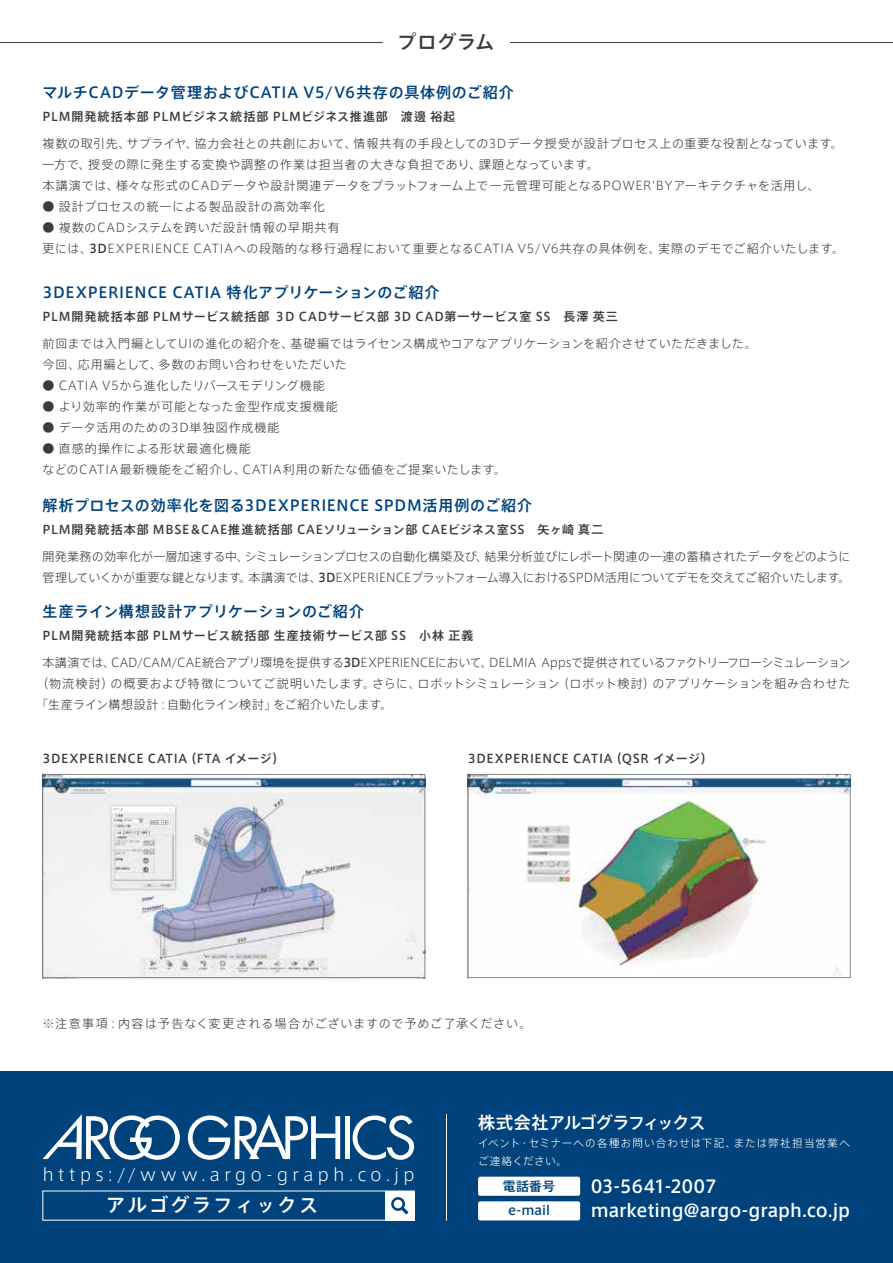
<style>
.page{position:relative;width:893px;height:1263px;background:#fff}
.page>*{position:absolute;margin:0;border:0;box-sizing:border-box;transform-origin:0 0}
.t1{font:500 19.2px "Axis Std";letter-spacing:.12em;color:#fff}
.t2{font:500 19.2px "Axis Std";letter-spacing:.04em;color:#3e3a39}
.t3{font:500 17.55px/23.9px "Axis Std";letter-spacing:-.005em;color:#fff}
.t4{font:500 17.1px "Axis Std";letter-spacing:-.075em;color:#fff}
.t5{font:300 16.95px "Axis Std";letter-spacing:.24em;color:#fff}
.t6{font:500 15px "Axis Std";letter-spacing:.045em;color:#00437c}
.t7{font:500 15px "Axis Std";letter-spacing:.02em;color:#00437c}
.t8{font:500 12.75px/24.3px "Axis Std";letter-spacing:.02em;color:#00437c;text-align:center}
.t9{font:300 12px/21px "Axis Std";letter-spacing:.04em;color:#3e3a39}
.t10{font:500 12px "Axis Std";letter-spacing:.06em;color:#3e3a39}
.t11{font:300 12px/21px "Axis Std";letter-spacing:-.01em;color:#3e3a39}
.t12{font:300 12px/21px "Axis Std";letter-spacing:.065em;color:#3e3a39}
.t13{font:300 12px "Axis Std";letter-spacing:.08em;color:#3e3a39}
.t14{font:300 12px/21px "Axis Std";letter-spacing:.075em;color:#3e3a39}
.t15{font:300 12px "Axis Std";letter-spacing:.06em;color:#3e3a39}
.t16{font:300 12px "Axis Std";letter-spacing:.02em;color:#3e3a39}
.t17{font:300 10.65px/18px "Axis Std";letter-spacing:.09em;color:#fff}
.s1{font-weight:500}
</style>
<div class="page">
<hr style="left:0;top:42px;width:383px;height:1px;background:#3e3a39">
<hr style="left:510px;top:42px;width:383px;height:1px;background:#3e3a39">
<div style="left:0;top:1071px;width:893px;height:192px;background:#00437c"></div>
<svg style="left:43px;top:1114px;width:137px;height:46px"></svg>
<svg style="left:188px;top:1114px;width:152px;height:46px"></svg>
<div style="left:345px;top:1116px;width:5px;height:43px;background:#fff"></div>
<svg style="left:353px;top:1115px;width:61px;height:45px"></svg>
<div style="left:478px;top:1177px;width:102px;height:19px;background:#fff;border-radius:2px"></div>
<div style="left:478px;top:1201px;width:102px;height:19px;background:#fff;border-radius:2px"></div>
<div style="left:385px;top:1191px;width:29px;height:29px;background:#fff"></div>
<svg style="left:391px;top:1197px;width:18px;height:17px"></svg>
<hr style="left:446px;top:1114px;width:1px;height:106px;background:#fff">
<svg style="left:43px;top:774px;width:382px;height:204px;fill:#f0f1f1"></svg>
<img style="left:468px;top:774px;width:382px;height:204px">
<h1 class="t2" style="left:397px;top:27px;width:99px">プログラム</h1>
<p class="t6" style="left:43px;top:81px;width:473px">マルチCADデータ管理およびCATIA V5/V6共存の具体例のご紹介</p>
<p class="t10" style="left:43px;top:108px;width:414px">PLM開発統括本部 PLMビジネス統括部 PLMビジネス推進部　渡邊 裕起</p>
<p class="t9" style="left:43px;top:132px;width:802px">複数の取引先、サプライヤ、協力会社との共創において、情報共有の手段としての3Dデータ授受が設計プロセス上の重要な役割となっています。一方で、授受の際に発生する変換や調整の作業は担当者の大きな負担であり、課題となっています。<br>本講演では、様々な形式のCADデータや設計関連データをプラットフォーム上で一元管理可能となるPOWER'BYアーキテクチャを活用し、</p>
<p class="t15" style="left:43px;top:198px;width:284px">● 設計プロセスの統一による製品設計の高効率化</p>
<p class="t12" style="left:43px;top:216px;width:803px">● 複数のCADシステムを跨いだ設計情報の早期共有<br>更には、<span class="s1">3D</span>EXPERIENCE CATIAへの段階的な移行過程において重要となるCATIA V5/V6共存の具体例を、実際のデモでご紹介いたします。</p>
<p class="t6" style="left:43px;top:281px;width:399px">3DEXPERIENCE CATIA 特化アプリケーションのご紹介</p>
<p class="t10" style="left:43px;top:307px;width:577px">PLM開発統括本部 PLMサービス統括部 ３D CADサービス部 3D CAD第一サービス室 SS　長澤 英三</p>
<p class="t9" style="left:43px;top:332px;width:716px">前回までは入門編としてUIの進化の紹介を、基礎編ではライセンス構成やコアなアプリケーションを紹介させていただきました。今回、応用編として、多数のお問い合わせをいただいた</p>
<p class="t16" style="left:43px;top:377px;width:284px">● CATIA V5から進化したリバースモデリング機能</p>
<p class="t13" style="left:43px;top:398px;width:297px">● より効率的作業が可能となった金型作成支援機能</p>
<p class="t15" style="left:43px;top:419px;width:239px">● データ活用のための3D単独図作成機能</p>
<p class="t14" style="left:43px;top:437px;width:465px">● 直感的操作による形状最適化機能<br>などのCATIA最新機能をご紹介し、CATIA利用の新たな価値をご提案いたします。</p>
<p class="t6" style="left:43px;top:494px;width:491px">解析プロセスの効率化を図る3DEXPERIENCE SPDM活用例のご紹介</p>
<p class="t10" style="left:43px;top:520px;width:562px">PLM開発統括本部 MBSE＆CAE推進統括部 CAEソリューション部 CAEビジネス室SS　矢ヶ崎 真二</p>
<p class="t11" style="left:43px;top:545px;width:809px">開発業務の効率化が一層加速する中、シミュレーションプロセスの自動化構築及び、結果分析並びにレポート関連の一連の蓄積されたデータをどのように管理していくかが重要な鍵となります。本講演では、<span class="s1">3D</span>EXPERIENCEプラットフォーム導入におけるSPDM活用についてデモを交えてご紹介いたします。</p>
<p class="t7" style="left:43px;top:600px;width:323px">生産ライン構想設計アプリケーションのご紹介</p>
<p class="t10" style="left:43px;top:626px;width:433px">PLM開発統括本部 PLMサービス統括部 生産技術サービス部 SS　小林 正義</p>
<p class="t9" style="left:37px;top:651px;width:815px;text-align:justify;text-indent:6px">本講演では、CAD/CAM/CAE統合アプリ環境を提供する<span class="s1">3D</span>EXPERIENCEにおいて、DELMIA Appsで提供されているファクトリーフローシミュレーション（物流検討）の概要および特徴についてご説明いたします。さらに、ロボットシミュレーション（ロボット検討）のアプリケーションを組み合わせた「生産ライン構想設計：自動化ライン検討」をご紹介いたします。</p>
<p class="t10" style="left:43px;top:750px;width:243px">3DEXPERIENCE CATIA（FTA イメージ）</p>
<p class="t10" style="left:468px;top:750px;width:247px">3DEXPERIENCE CATIA（QSR イメージ）</p>
<p class="t13" style="left:43px;top:1015px;width:490px">※注意事項：内容は予告なく変更される場合がございますので予めご了承ください。</p>
<h3 class="t5" style="left:43px;top:1162px;width:374px">https://www.argo-graph.co.jp</h3>
<h1 class="t1" style="left:106px;top:1190px;width:214px">アルゴグラフィックス</h1>
<h3 class="t4" style="left:478px;top:1110px;width:229px">株式会社アルゴグラフィックス</h3>
<p class="t17" style="left:478px;top:1133px;width:373px">イベント・セミナーへの各種お問い合わせは下記、または弊社担当営業へご連絡ください。</p>
<p class="t8" style="left:503px;top:1173px;width:54px">電話番号e-mail</p>
<h2 class="t3" style="left:591px;top:1173px;width:261px">03-5641-2007 marketing@argo-graph.co.jp</h2>
</div>
